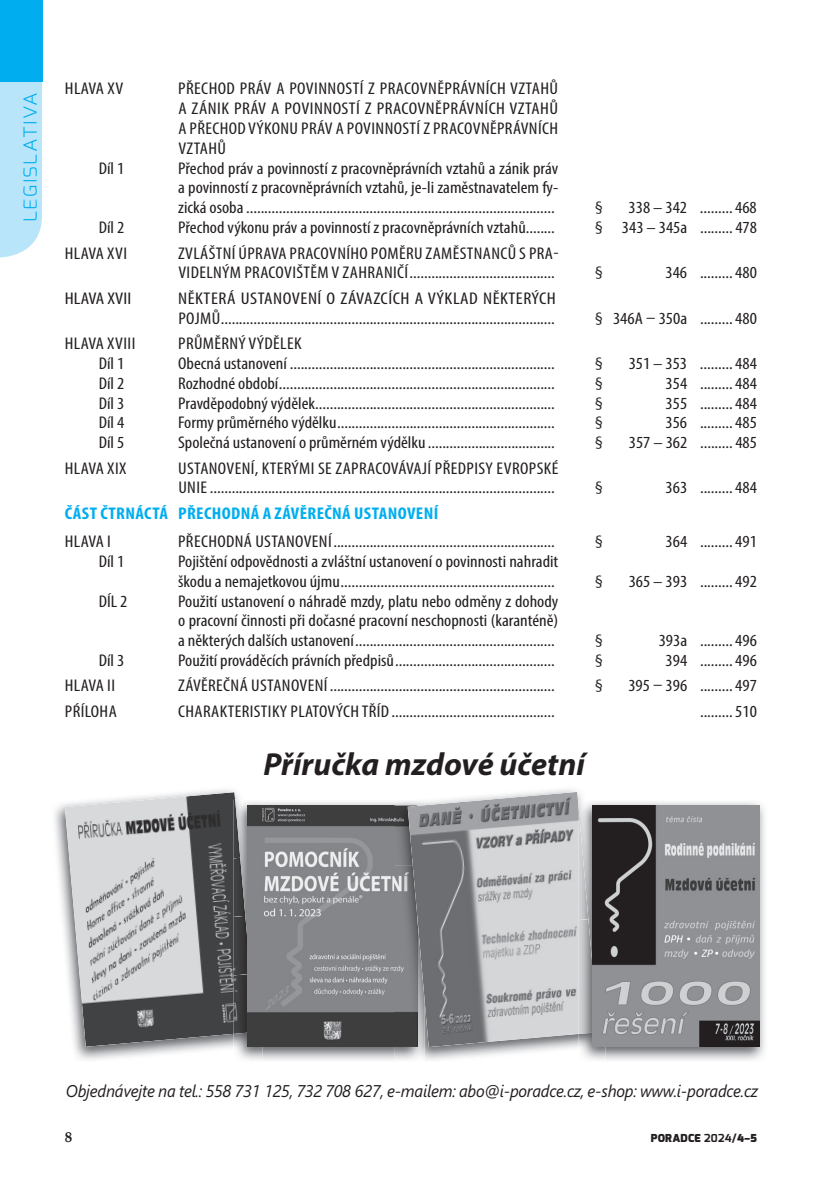
<style>
.page{position:relative;width:833px;height:1184px;background:#fff}
.page>*{position:absolute;margin:0;border:0;box-sizing:border-box;transform-origin:0 0}
.t1{font:italic 700 32px "Myriad Pro";color:#231f20}
.t2{font:300 18px "Exo";letter-spacing:.075em;color:#00aeef;scale:1.1 1}
.t3{font:condensed 17px/19.8px "Myriad Pro";color:#231f20;text-align:justify;scale:1.1 1}
.t4{font:condensed 17px/19.8px "Myriad Pro";letter-spacing:.02em;color:#231f20;scale:1.1 1}
.t5{font:condensed 17px/19.8px "Myriad Pro";color:#231f20;text-align:justify;scale:1.11 1}
.t6{font:condensed 17px/19.8px "Myriad Pro";letter-spacing:.025em;color:#231f20;scale:1.15 1}
.t7{font:italic 17px "Segoe UI";letter-spacing:-.015em;color:#231f20;scale:.95 1}
.t8{font:700 condensed 17px "Myriad Pro";letter-spacing:.02em;color:#00aeef;scale:1.1 1}
.t9{font:condensed 17px "Myriad Pro";color:#231f20;scale:1.15 1}
.t10{font:700 15px "Te X Gyre Pagella";color:#231f20}
.t11{font:900 11px "Exo";letter-spacing:.025em;color:#231f20}
.s1{font-weight:700}
</style>
<div class="page">
<div style="left:0;top:82px;width:42px;height:175px;background:#b9e5fa"></div>
<img style="left:54px;top:789px;width:185px;height:271px">
<img style="left:65px;top:792px;width:170px;height:255px">
<img style="left:233px;top:800px;width:29px;height:262px">
<img style="left:233px;top:800px;width:7px;height:58px">
<img style="left:233px;top:858px;width:12px;height:58px">
<img style="left:233px;top:916px;width:14px;height:118px">
<img style="left:247px;top:805px;width:147px;height:242px">
<img style="left:424px;top:789px;width:158px;height:271px">
<img style="left:394px;top:800px;width:30px;height:262px">
<img style="left:407px;top:792px;width:171px;height:255px">
<img style="left:605px;top:802px;width:160px;height:258px">
<img style="left:578px;top:800px;width:27px;height:260px">
<img style="left:578px;top:806px;width:10px;height:113px">
<img style="left:578px;top:919px;width:14px;height:115px">
<img style="left:592px;top:805px;width:167px;height:242px">
<div style="left:0;top:0;width:42px;height:82px;background:#00aeef"></div>
<p class="t2" style="left:20px;top:222px;width:119px;rotate:-90deg">LEGISLATIVA</p>
<p class="t5" style="left:65px;top:81px;width:54px">HLAVA XV</p>
<p class="t5" style="left:178px;top:81px;width:343px">PŘECHOD PRÁV A POVINNOSTÍ Z PRACOVNĚ PRÁVNÍCH VZTAHŮ A ZÁNIK PRÁV A PO VIN NOSTÍ Z PRACOVNĚPRÁVNÍCH VZTAHŮ A PŘECHOD VÝ KONU PRÁV A PO VIN NOSTÍ Z PRACOVNĚPRÁVNÍCH VZTAHŮ</p>
<p class="t3" style="left:99px;top:160px;width:25px">Díl 1</p>
<p class="t3" style="left:178px;top:160px;width:347px">Přechod práv a povinností z pracovněprávních vztahů a zánik práv a povinností z pracovněprávních vztahů, je-li zaměstnavatelem fy&shy;zická osoba .....................................................................................</p>
<p class="t3" style="left:595px;top:199px;width:8px">§</p>
<p class="t3" style="left:628px;top:199px;width:118px">338 – 342 ......... 468</p>
<p class="t3" style="left:99px;top:219px;width:25px">Díl 2</p>
<p class="t3" style="left:178px;top:219px;width:344px">Přechod výkonu práv a povinností z pracovněprávních vztahů........</p>
<p class="t3" style="left:595px;top:219px;width:148px">§ 343 – 345a ......... 478</p>
<p class="t4" style="left:65px;top:245px;width:58px">HLAVA XVI</p>
<p class="t4" style="left:178px;top:245px;width:347px">ZVLÁŠTNÍ ÚPRAVA PRACOVNÍHO POMĚRU ZAMĚSTNANCŮ S PRA-<br>VIDELNÝM PRACOVIŠTĚM V ZAHRANIČÍ ........................................</p>
<p class="t3" style="left:595px;top:264px;width:8px">§</p>
<p class="t3" style="left:665px;top:264px;width:84px">346 ......... 480</p>
<p class="t9" style="left:65px;top:292px;width:59px">HLAVA XVII</p>
<p class="t6" style="left:178px;top:290px;width:330px">NĚKTERÁ USTANOVENÍ O ZÁVAZCÍCH A VÝKLAD NĚKTERÝCH<br>POJMŮ ............................................................................................</p>
<p class="t3" style="left:595px;top:310px;width:148px">§ 346A – 350a ......... 480</p>
<p class="t4" style="left:65px;top:335px;width:66px">HLAVA XVIII</p>
<p class="t4" style="left:178px;top:335px;width:114px">PRŮMĚRNÝ VÝDĚLEK</p>
<p class="t3" style="left:99px;top:355px;width:25px">Díl 1</p>
<p class="t3" style="left:178px;top:355px;width:344px">Obecná ustanovení .........................................................................</p>
<p class="t3" style="left:595px;top:355px;width:8px">§</p>
<p class="t3" style="left:628px;top:355px;width:118px">351 – 353 ......... 484</p>
<p class="t3" style="left:99px;top:375px;width:25px">Díl 2</p>
<p class="t3" style="left:178px;top:375px;width:344px">Rozhodné období ............................................................................</p>
<p class="t3" style="left:595px;top:375px;width:8px">§</p>
<p class="t3" style="left:665px;top:375px;width:84px">354 ......... 484</p>
<p class="t3" style="left:99px;top:395px;width:25px">Díl 3</p>
<p class="t3" style="left:178px;top:395px;width:344px">Pravděpodobný výdělek ..................................................................</p>
<p class="t3" style="left:595px;top:395px;width:8px">§</p>
<p class="t3" style="left:665px;top:395px;width:84px">355 ......... 484</p>
<p class="t3" style="left:99px;top:414px;width:25px">Díl 4</p>
<p class="t3" style="left:178px;top:414px;width:344px">Formy průměrného výdělku ............................................................</p>
<p class="t3" style="left:595px;top:414px;width:8px">§</p>
<p class="t3" style="left:665px;top:414px;width:84px">356 ......... 485</p>
<p class="t3" style="left:99px;top:434px;width:25px">Díl 5</p>
<p class="t3" style="left:178px;top:434px;width:344px">Společná ustanovení o průměrném výdělku ...................................</p>
<p class="t3" style="left:595px;top:434px;width:8px">§</p>
<p class="t3" style="left:628px;top:434px;width:118px">357 – 362 ......... 485</p>
<p class="t4" style="left:65px;top:460px;width:57px">HLAVA XIX</p>
<p class="t4" style="left:178px;top:460px;width:347px">USTANOVENÍ, KTERÝMI SE ZAPRACOVÁVAJÍ PŘEDPISY EVROPSKÉ<br>UNIE ...............................................................................................</p>
<p class="t3" style="left:595px;top:479px;width:8px">§</p>
<p class="t3" style="left:665px;top:479px;width:84px">363 ......... 484</p>
<p class="t8" style="left:65px;top:503px;width:341px">ČÁST ČTRNÁCTÁ PŘECHODNÁ A ZÁVĚREČNÁ USTANOVENÍ</p>
<p class="t3" style="left:65px;top:533px;width:43px">HLAVA I</p>
<p class="t4" style="left:178px;top:533px;width:344px">PŘECHODNÁ USTANOVENÍ .............................................................</p>
<p class="t3" style="left:595px;top:533px;width:8px">§</p>
<p class="t3" style="left:665px;top:533px;width:84px">364 ......... 491</p>
<p class="t3" style="left:99px;top:553px;width:25px">Díl 1</p>
<p class="t3" style="left:178px;top:553px;width:347px">Pojištění odpovědnosti a zvláštní ustanovení o povinnosti nahradit škodu a nemajetkovou újmu ...........................................................</p>
<p class="t3" style="left:595px;top:573px;width:8px">§</p>
<p class="t3" style="left:628px;top:573px;width:118px">365 – 393 ......... 492</p>
<p class="t3" style="left:99px;top:593px;width:28px">DÍL 2</p>
<p class="t3" style="left:178px;top:593px;width:347px">Použití ustanovení o náhradě mzdy, platu nebo odměny z dohody o pracovní činnosti při dočasné pracovní neschopnosti (karanténě) a některých dalších ustanovení .......................................................</p>
<p class="t3" style="left:595px;top:632px;width:8px">§</p>
<p class="t3" style="left:658px;top:632px;width:91px">393a ......... 496</p>
<p class="t3" style="left:99px;top:652px;width:25px">Díl 3</p>
<p class="t3" style="left:178px;top:652px;width:344px">Použití prováděcích právních předpisů ............................................</p>
<p class="t3" style="left:595px;top:652px;width:8px">§</p>
<p class="t3" style="left:665px;top:652px;width:84px">394 ......... 496</p>
<p class="t3" style="left:65px;top:678px;width:47px">HLAVA II</p>
<p class="t4" style="left:178px;top:678px;width:344px">ZÁVĚREČNÁ USTANOVENÍ ..............................................................</p>
<p class="t3" style="left:595px;top:678px;width:8px">§</p>
<p class="t3" style="left:628px;top:678px;width:118px">395 – 396 ......... 497</p>
<p class="t4" style="left:65px;top:703px;width:49px">PŔÍLOHA</p>
<p class="t4" style="left:178px;top:703px;width:344px">CHARAKTERISTIKY PLATOVÝCH TŘÍD .............................................</p>
<p class="t3" style="left:700px;top:703px;width:53px">......... 510</p>
<h1 class="t1" style="left:263px;top:752px;width:323px">Příručka mzdové účetní</h1>
<p class="t7" style="left:66px;top:1081px;width:730px">Objednávejte na tel.: 558 731 125, 732 708 627, e-mailem: abo@i-poradce.cz, e-shop: www.i-poradce.cz</p>
<p class="t10" style="left:65px;top:1128px;width:9px">8</p>
<p class="t11" style="left:650px;top:1131px;width:108px">PORADCE <span class="s1">2024/</span>4–5</p>
</div>
